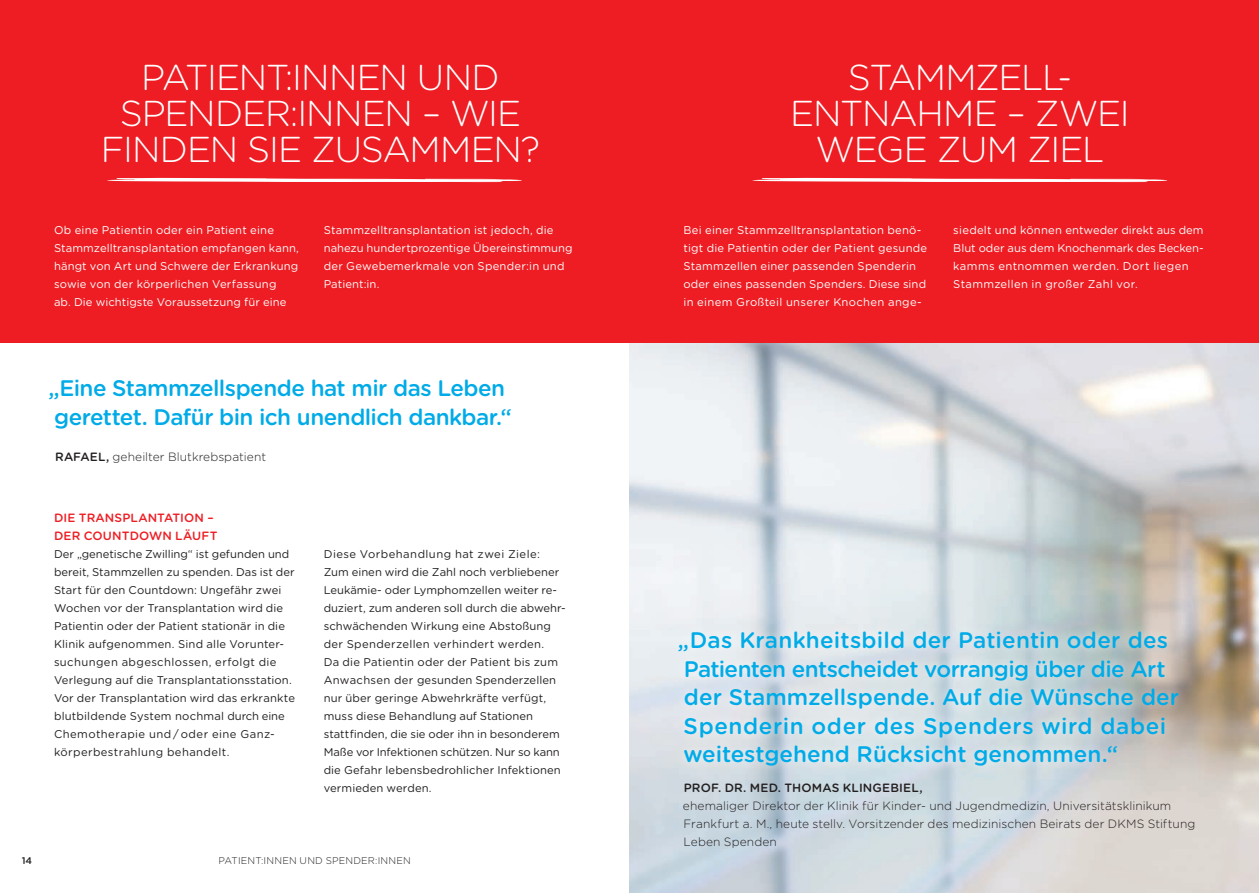
<style>
.page{position:relative;width:1259px;height:893px;background:#fff}
.page>*{position:absolute;margin:0;border:0;box-sizing:border-box;transform-origin:0 0}
.t1{font:300 36px/36px "Gotham Rounded";letter-spacing:-.035em;color:#fff;text-align:center}
.t2{font:500 22.5px/28.5px "Gotham Rounded";letter-spacing:-.005em;color:#00abe7}
.t3{font:500 22.5px/28.5px "Gotham Rounded";letter-spacing:-.025em;color:#00abe7}
.t4{font:300 12px/18px "Gotham Rounded";letter-spacing:.005em;color:#231f20}
.t5{font:500 12px/18px "Gotham Rounded";letter-spacing:.01em;color:#ee1d23}
.t6{font:500 12px "Gotham Rounded";letter-spacing:.01em;color:#231f20}
.t7{font:11.25px/18px "Gotham Rounded";letter-spacing:.01em;color:#231f20}
.t8{font:11.25px/18px "Gotham Rounded";letter-spacing:.01em;color:#fff}
.t9{font:300 9.75px "Gotham Rounded";letter-spacing:.025em;color:#231f20}
.t10{font:500 9.75px "Gotham Rounded";color:#231f20}
.s1{font-weight:500}
</style>
<div class="page">
<img style="left:629px;top:342px;width:630px;height:551px">
<div style="left:629px;top:0;width:630px;height:342px;background:#ee1d23"></div>
<div style="left:0;top:0;width:629px;height:342px;background:#ee1d23"></div>
<svg style="left:107px;top:178px;width:415px;height:4px;background:#fac6c8"></svg>
<svg style="left:752px;top:178px;width:415px;height:4px;background:#fac6c8"></svg>
<div style="left:668px;top:620px;width:521px;height:157px;background:#fff;opacity:.75"></div>
<h1 class="t1" style="left:101px;top:58px;width:441px">PATIENT:INNEN UND<br>SPENDER:INNEN – WIE<br>FINDEN SIE ZUSAMMEN?</h1>
<p class="t8" style="left:54px;top:221px;width:246px">Ob eine Patientin oder ein Patient eine Stammzelltransplantation empfangen kann, hängt von Art und Schwere der Erkrankung sowie von der körperlichen Verfassung<br>ab. Die wichtigste Voraussetzung für eine</p>
<p class="t8" style="left:324px;top:221px;width:250px">Stammzelltransplantation ist jedoch, die nahezu hundertprozentige Übereinstimmung der Gewebemerkmale von Spender:in und Patient:in.</p>
<h2 class="t3" style="left:48px;top:373px;width:465px">„Eine Stammzellspende hat mir das Leben gerettet. Dafür bin ich unendlich dankbar.“</h2>
<p class="t4" style="left:55px;top:447px;width:212px"><span class="s1">RAFAEL,</span> geheilter Blutkrebspatient</p>
<p class="t5" style="left:54px;top:508px;width:165px">DIE TRANSPLANTATION –<br>DER COUNTDOWN LÄUFT</p>
<p class="t7" style="left:54px;top:545px;width:242px">Der „genetische Zwilling“ ist gefunden und bereit, Stammzellen zu spenden. Das ist der Start für den Countdown: Ungefähr zwei Wochen vor der Transplantation wird die Patientin oder der Patient stationär in die Klinik aufgenommen. Sind alle Vorunter&shy;suchungen abgeschlossen, erfolgt die Verlegung auf die Transplantationsstation.<br>Vor der Transplantation wird das erkrankte blutbildende System nochmal durch eine Chemotherapie und / oder eine Ganz&shy;körperbestrahlung behandelt.</p>
<p class="t7" style="left:324px;top:545px;width:242px">Diese Vorbehandlung hat zwei Ziele:<br>Zum einen wird die Zahl noch verbliebener Leukämie- oder Lymphomzellen weiter re&shy;duziert, zum anderen soll durch die abwehr&shy;schwächenden Wirkung eine Abstoßung der Spenderzellen verhindert werden.<br>Da die Patientin oder der Patient bis zum Anwachsen der gesunden Spenderzellen nur über geringe Abwehrkräfte verfügt, muss diese Behandlung auf Stationen stattfinden, die sie oder ihn in besonderem Maße vor Infektionen schützen. Nur so kann die Gefahr lebensbedrohlicher Infektionen vermieden werden.</p>
<p class="t10" style="left:22px;top:854px;width:12px">14</p>
<p class="t9" style="left:218px;top:854px;width:194px">PATIENT:INNEN UND SPENDER:INNEN</p>
<h1 class="t1" style="left:790px;top:58px;width:341px">STAMMZELL-<br>ENTNAHME – ZWEI<br>WEGE ZUM ZIEL</h1>
<p class="t8" style="left:683px;top:221px;width:245px">Bei einer Stammzelltransplantation benö&shy;tigt die Patientin oder der Patient gesunde Stammzellen einer passenden Spenderin oder eines passenden Spenders. Diese sind in einem Großteil unserer Knochen ange-</p>
<p class="t8" style="left:953px;top:221px;width:252px">siedelt und können entweder direkt aus dem Blut oder aus dem Knochenmark des Becken&shy;kamms entnommen werden. Dort liegen Stammzellen in großer Zahl vor.</p>
<h2 class="t2" style="left:678px;top:625px;width:502px">„Das Krankheitsbild der Patientin oder des Patienten entscheidet vorrangig über die Art der Stammzellspende. Auf die Wünsche der Spenderin oder des Spenders wird dabei weitestgehend Rücksicht genommen.“</h2>
<p class="t6" style="left:684px;top:779px;width:240px">PROF. DR. MED. THOMAS KLINGEBIEL,</p>
<p class="t4" style="left:683px;top:796px;width:514px">ehemaliger Direktor der Klinik für Kinder- und Jugendmedizin, Universitätsklinikum<br>Frankfurt a. M., heute stellv. Vorsitzender des medizinischen Beirats der DKMS Stiftung<br>Leben Spenden</p>
</div>
